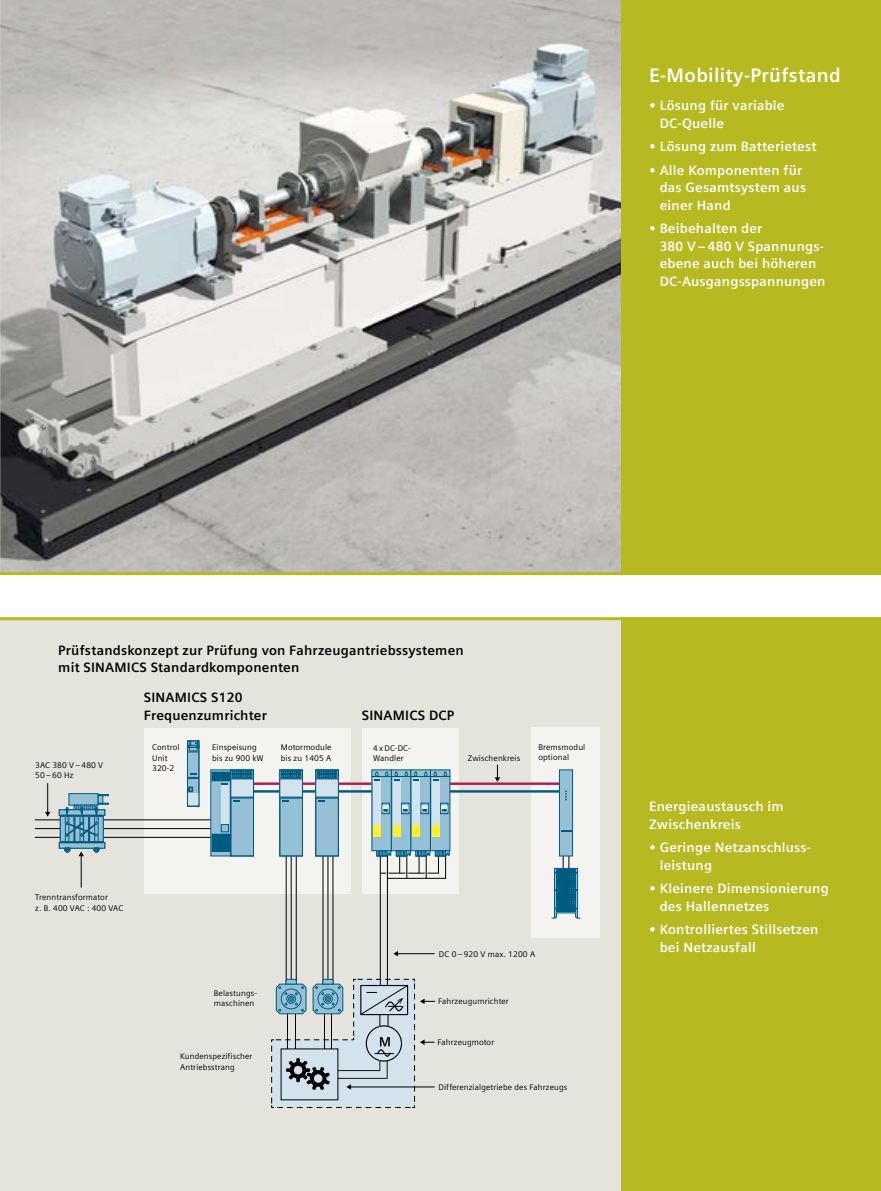
<style>
.page{position:relative;width:881px;height:1191px;background:#fff}
.page>*{position:absolute;margin:0;border:0;box-sizing:border-box;transform-origin:0 0}
.t1{font:700 19.5px "Siemens Sans Global";letter-spacing:.015em;color:#fff}
.t2{font:700 13.5px/17.5px "Siemens Sans Global";letter-spacing:.015em;color:#fff}
.t3{font:700 13.5px/17.5px "Siemens Sans Global";letter-spacing:.015em;color:#000}
.t4{font:8.25px/10.5px "Siemens Sans Global";letter-spacing:.015em;color:#000}
</style>
<div class="page">
<img style="left:0;top:0;width:621px;height:572px">
<div style="left:0;top:618px;width:861px;height:573px;background:#e4e4dd"></div>
<div style="left:621px;top:0;width:259px;height:574px;background:#b7b921"></div>
<div style="left:621px;top:617px;width:259px;height:574px;background:#b7b921"></div>
<div style="left:531px;top:728px;width:69px;height:210px;background:#f4f3f0"></div>
<div style="left:144px;top:728px;width:207px;height:165px;background:#f4f3f0"></div>
<div style="left:362px;top:728px;width:96px;height:165px;background:#f4f3f0"></div>
<hr style="left:229px;top:782px;width:333px;height:3px;background:#b31c56">
<hr style="left:228px;top:790px;width:334px;height:2px;background:#005b81">
<hr style="left:35px;top:837px;width:191px;height:1px;background:#000">
<hr style="left:35px;top:828px;width:191px;height:1px;background:#000">
<hr style="left:35px;top:819px;width:191px;height:1px;background:#000">
<svg style="left:45px;top:783px;width:5px;height:33px"></svg>
<hr style="left:81px;top:855px;width:1px;height:32px;background:#000">
<svg style="left:78px;top:851px;width:6px;height:5px"></svg>
<hr style="left:322px;top:819px;width:1px;height:192px;background:#000">
<hr style="left:332px;top:819px;width:1px;height:191px;background:#000">
<hr style="left:327px;top:819px;width:1px;height:191px;background:#000">
<svg style="left:494px;top:765px;width:6px;height:17px"></svg>
<hr style="left:397px;top:953px;width:37px;height:1px;background:#000">
<svg style="left:393px;top:951px;width:5px;height:5px"></svg>
<svg style="left:187px;top:740px;width:12px;height:67px"></svg>
<hr style="left:286px;top:819px;width:1px;height:192px;background:#000">
<hr style="left:296px;top:819px;width:1px;height:192px;background:#000">
<hr style="left:291px;top:819px;width:1px;height:192px;background:#000">
<div style="left:69px;top:793px;width:29px;height:12px;background:#96c0d6;border:1px solid #005b81"></div>
<svg style="left:98px;top:794px;width:11px;height:2px"></svg>
<svg style="left:98px;top:795px;width:5px;height:8px"></svg>
<svg style="left:59px;top:842px;width:46px;height:6px"></svg>
<div style="left:61px;top:841px;width:41px;height:1px;border:1px solid #005b81"></div>
<svg style="left:89px;top:836px;width:14px;height:5px"></svg>
<svg style="left:60px;top:816px;width:14px;height:25px"></svg>
<svg style="left:75px;top:836px;width:14px;height:5px"></svg>
<div style="left:80px;top:816px;width:4px;height:25px;border:1px solid #005b81"></div>
<div style="left:65px;top:816px;width:4px;height:25px;border:1px solid #005b81"></div>
<svg style="left:59px;top:809px;width:6px;height:6px"></svg>
<div style="left:61px;top:815px;width:41px;height:1px;border:1px solid #005b81"></div>
<svg style="left:94px;top:848px;width:5px;height:4px"></svg>
<svg style="left:65px;top:848px;width:5px;height:4px"></svg>
<svg style="left:65px;top:803px;width:44px;height:33px"></svg>
<div style="left:279px;top:769px;width:24px;height:87px;background:#96c0d6"></div>
<div style="left:280px;top:779px;width:22px;height:19px;background:#d2e3ee"></div>
<svg style="left:281px;top:771px;width:20px;height:8px"></svg>
<svg style="left:281px;top:796px;width:20px;height:5px"></svg>
<div style="left:279px;top:769px;width:24px;height:87px;border:1px solid #005b81"></div>
<div style="left:315px;top:769px;width:23px;height:87px;background:#96c0d6"></div>
<div style="left:315px;top:779px;width:23px;height:19px;background:#d2e3ee"></div>
<svg style="left:317px;top:771px;width:19px;height:8px"></svg>
<svg style="left:317px;top:796px;width:19px;height:5px"></svg>
<div style="left:315px;top:769px;width:23px;height:87px;border:1px solid #005b81"></div>
<svg style="left:210px;top:769px;width:20px;height:87px"></svg>
<div style="left:230px;top:769px;width:24px;height:87px;background:#96c0d6"></div>
<svg style="left:212px;top:770px;width:40px;height:81px"></svg>
<div style="left:230px;top:769px;width:24px;height:87px;border:1px solid #005b81"></div>
<hr style="left:568px;top:837px;width:1px;height:34px;background:#000">
<hr style="left:562px;top:837px;width:1px;height:34px;background:#000">
<svg style="left:551px;top:868px;width:29px;height:50px"></svg>
<div style="left:559px;top:769px;width:13px;height:87px;background:#96c0d6;border:1px solid #005b81"></div>
<svg style="left:560px;top:830px;width:11px;height:2px"></svg>
<hr style="left:380px;top:845px;width:1px;height:140px;background:#000">
<hr style="left:387px;top:845px;width:1px;height:140px;background:#000">
<div style="left:371px;top:776px;width:20px;height:75px;background:#96c0d6"></div>
<svg style="left:381px;top:803px;width:8px;height:11px"></svg>
<div style="left:373px;top:778px;width:8px;height:47px;background:#d2e3ee"></div>
<div style="left:373px;top:825px;width:8px;height:11px;background:#ffed2e"></div>
<div style="left:391px;top:776px;width:20px;height:75px;background:#96c0d6;border:1px solid #005b81"></div>
<svg style="left:401px;top:803px;width:8px;height:11px"></svg>
<div style="left:392px;top:778px;width:8px;height:47px;background:#d2e3ee"></div>
<div style="left:392px;top:825px;width:8px;height:11px;background:#ffed2e"></div>
<svg style="left:382px;top:805px;width:26px;height:12px"></svg>
<div style="left:410px;top:776px;width:20px;height:75px;background:#96c0d6;border:1px solid #005b81"></div>
<svg style="left:420px;top:803px;width:8px;height:11px"></svg>
<div style="left:412px;top:778px;width:8px;height:47px;background:#d2e3ee"></div>
<div style="left:412px;top:825px;width:8px;height:11px;background:#ffed2e"></div>
<svg style="left:421px;top:805px;width:7px;height:7px"></svg>
<div style="left:430px;top:776px;width:20px;height:75px;background:#96c0d6;border:1px solid #005b81"></div>
<svg style="left:440px;top:803px;width:8px;height:11px"></svg>
<svg style="left:376px;top:844px;width:73px;height:35px"></svg>
<div style="left:431px;top:778px;width:8px;height:47px;background:#d2e3ee"></div>
<div style="left:431px;top:825px;width:8px;height:11px;background:#ffed2e"></div>
<svg style="left:371px;top:769px;width:79px;height:11px"></svg>
<svg style="left:441px;top:805px;width:6px;height:7px"></svg>
<svg style="left:271px;top:977px;width:163px;height:131px"></svg>
<hr style="left:0;top:617px;width:880px;height:3px;background:#b7b921">
<hr style="left:0;top:572px;width:880px;height:3px;background:#b7b921">
<h1 class="t1" style="left:648px;top:64px;width:193px">E-Mobility-Prüfstand</h1>
<p class="t2" style="left:659px;top:97px;width:126px;text-indent:-11px">• Lösung für variable<br>DC-Quelle</p>
<p class="t2" style="left:648px;top:138px;width:169px">• Lösung zum Batterietest</p>
<p class="t2" style="left:659px;top:161px;width:148px;text-indent:-11px">• Alle Komponenten für das Gesamtsystem aus einer Hand</p>
<p class="t2" style="left:659px;top:220px;width:167px;text-indent:-11px">• Beibehalten der<br>380 V– 480 V Spannungs&shy;ebene auch bei höheren<br>DC-Ausgangsspannungen</p>
<p class="t3" style="left:58px;top:641px;width:407px">Prüfstandskonzept zur Prüfung von Fahrzeugantriebssystemen mit SINAMICS Standardkomponenten</p>
<p class="t3" style="left:144px;top:688px;width:124px">SINAMICS S120<br>Frequenzumrichter</p>
<p class="t3" style="left:361px;top:706px;width:94px">SINAMICS DCP</p>
<p class="t4" style="left:35px;top:760px;width:69px">3AC 380 V – 480 V<br>50 – 60 Hz</p>
<p class="t4" style="left:152px;top:742px;width:29px">Control<br>Unit<br>320-2</p>
<p class="t4" style="left:212px;top:742px;width:53px">Einspeisung bis zu 900 kW</p>
<p class="t4" style="left:281px;top:742px;width:52px">Motormodule bis zu 1405 A</p>
<p class="t4" style="left:373px;top:743px;width:39px">4 xDC-DC-<br>Wandler</p>
<p class="t4" style="left:467px;top:753px;width:54px">Zwischenkreis</p>
<p class="t4" style="left:538px;top:742px;width:48px">Bremsmodul optional</p>
<p class="t4" style="left:35px;top:892px;width:89px">Trenntransformator<br>z. B. 400 VAC : 400 VAC</p>
<p class="t4" style="left:214px;top:988px;width:44px">Belastungs&shy;maschinen</p>
<p class="t4" style="left:180px;top:1051px;width:74px">Kundenspezifischer<br>Antriebsstrang</p>
<p class="t4" style="left:439px;top:949px;width:98px">DC 0 – 920 V max. 1200 A</p>
<p class="t4" style="left:438px;top:996px;width:72px">Fahrzeugumrichter</p>
<p class="t4" style="left:437px;top:1037px;width:58px">Fahrzeugmotor</p>
<p class="t4" style="left:438px;top:1082px;width:130px">Differenzialgetriebe des Fahrzeugs</p>
<p class="t2" style="left:648px;top:798px;width:136px">Energieaustausch im<br>Zwischenkreis</p>
<p class="t2" style="left:659px;top:839px;width:152px;text-indent:-11px">• Geringe Netzanschluss&shy;leistung</p>
<p class="t2" style="left:659px;top:880px;width:170px;text-indent:-11px">• Kleinere Dimensionierung des Hallennetzes</p>
<p class="t2" style="left:659px;top:921px;width:160px;text-indent:-11px">• Kontrolliertes Stillsetzen bei Netzausfall</p>
</div>
